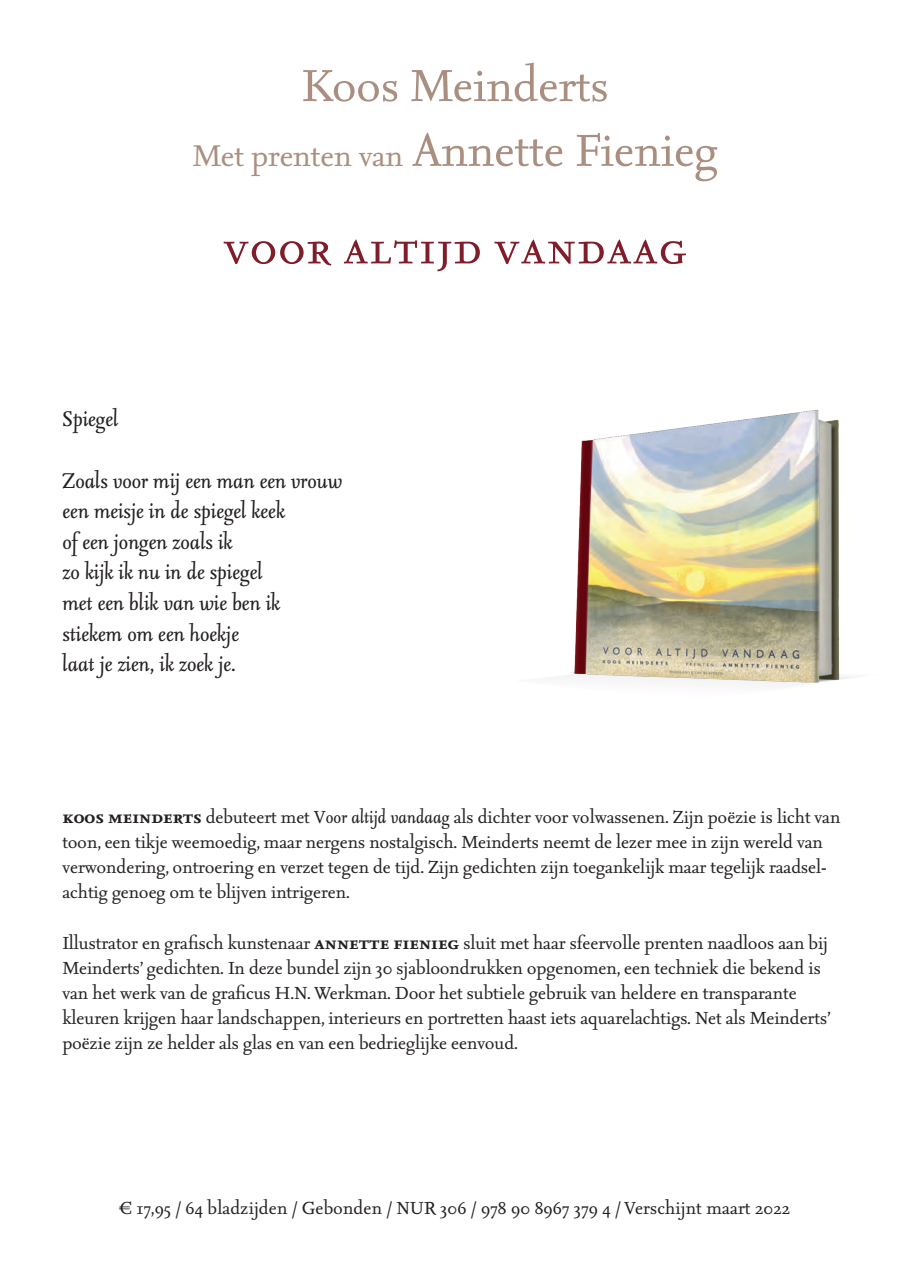
<style>
.page{position:relative;width:910px;height:1280px;background:#fff}
.page>*{position:absolute;margin:0;border:0;box-sizing:border-box;transform-origin:0 0}
.t1{font:54px/64.8px "Seria";color:#aa8f81;text-align:center}
.t2{font:54px "Seria Regular Caps";letter-spacing:.01em;color:#7f1d2b}
.t3{font:italic 25.5px/30.6px "Seria";color:#231f20}
.t4{font:21px/25.2px "Seria";color:#231f20}
.s1{font-size:36px}
.s2{font-style:normal}
.s3{font-family:"Seria Bold Caps"}
.s4{font-style:italic}
</style>
<div class="page">
<img style="left:558px;top:410px;width:297px;height:274px">
<h1 class="t1" style="left:192px;top:55px;width:527px">Koos Meinderts<br><span class="s1">Met prenten van</span> Annette Fienieg</h1>
<h1 class="t2" style="left:223px;top:220px;width:465px">voor altijd vandaag</h1>
<p class="t3" style="left:63px;top:405px;width:57px">Spiegel</p>
<p class="t3" style="left:63px;top:466px;width:281px">Zoals voor mij een man een vrouw een meisje in de spiegel keek<br>of een jongen zoals ik<br>zo kijk ik nu in de spiegel<br>met een blik van wie ben ik stiekem om een hoekje<br>laat je zien, ik zoek je<span class="s2">.</span></p>
<p class="t4" style="left:63px;top:804px;width:779px"><span class="s3">koos meinderts</span> debuteert met <span class="s4">Voor altijd vandaag</span> als dichter voor volwassenen. Zijn poëzie is licht van toon, een tikje weemoedig, maar nergens nostalgisch. Meinderts neemt de lezer mee in zijn wereld van verwondering, ontroering en verzet tegen de tijd. Zijn gedichten zijn toegankelijk maar tegelijk raadsel&shy;achtig genoeg om te blijven intrigeren.</p>
<p class="t4" style="left:63px;top:930px;width:770px">Illustrator en grafisch kunstenaar <span class="s3">annette fienieg</span> sluit met haar sfeervolle prenten naadloos aan bij Meinderts’ gedichten. In deze bundel zijn 30 sjabloondrukken opgenomen, een techniek die bekend is van het werk van de graficus H.N. Werkman. Door het subtiele gebruik van heldere en transparante kleuren krijgen haar landschappen, interieurs en portretten haast iets aquarelachtigs. Net als Meinderts’ poëzie zijn ze helder als glas en van een bedrieglijke eenvoud.</p>
<p class="t4" style="left:120px;top:1196px;width:672px">€ 17,95 / 64 bladzijden / Gebonden / NUR 306 / 978 90 8967 379 4 / Verschijnt maart 2022</p>
</div>
